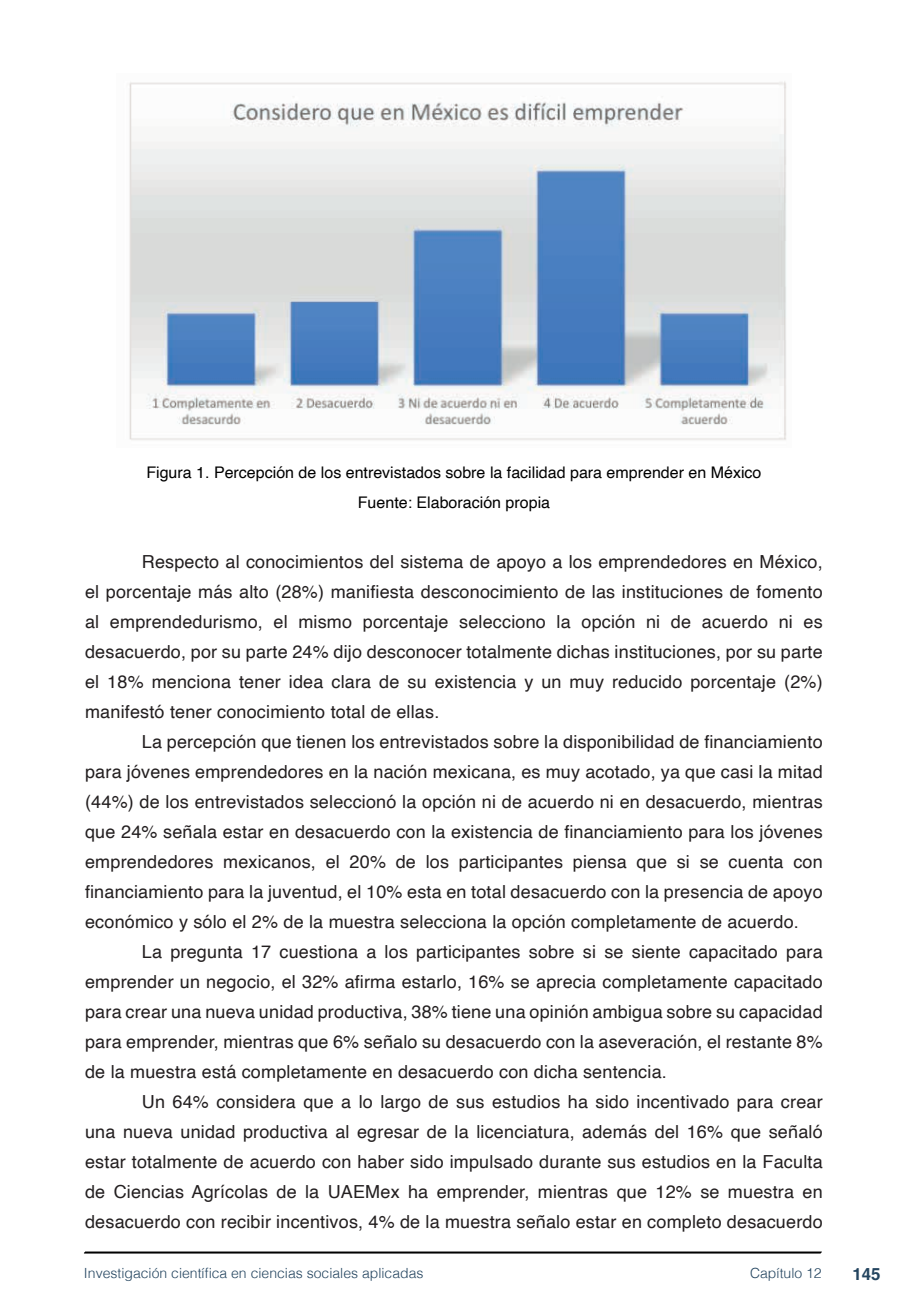
<style>
.page{position:relative;width:908px;height:1304px;background:#fff}
.page>*{position:absolute;margin:0;border:0;box-sizing:border-box;transform-origin:0 0}
.t1{font:18px/30px "Helvetica";letter-spacing:.01em;color:#231f20;text-align:justify}
.t2{font:700 16.8px "Helvetica";color:#23445f}
.t3{font:16px/30.6px "Helvetica";color:#000;text-align:center}
.t4{font:300 14px "Helvetica";color:#23445f}
</style>
<div class="page">
<svg style="left:84px;top:1251px;width:737px;height:3px;background:#515151"></svg>
<img style="left:129px;top:81px;width:657px;height:359px">
<p class="t3" style="left:146px;top:457px;width:616px">Figura 1. Percepción de los entrevistados sobre la facilidad para emprender en México<br>Fuente: Elaboración propia</p>
<p class="t1" style="left:85px;top:547px;width:738px;text-indent:57px">Respecto al conocimientos del sistema de apoyo a los emprendedores en México, el porcentaje más alto (28%) manifiesta desconocimiento de las instituciones de fomento al emprendedurismo, el mismo porcentaje selecciono la opción ni de acuerdo ni es desacuerdo, por su parte 24% dijo desconocer totalmente dichas instituciones, por su parte el 18% menciona tener idea clara de su existencia y un muy reducido porcentaje (2%) manifestó tener conocimiento total de ellas.</p>
<p class="t1" style="left:85px;top:727px;width:738px;text-indent:57px">La percepción que tienen los entrevistados sobre la disponibilidad de financiamiento para jóvenes emprendedores en la nación mexicana, es muy acotado, ya que casi la mitad (44%) de los entrevistados seleccionó la opción ni de acuerdo ni en desacuerdo, mientras que 24% señala estar en desacuerdo con la existencia de financiamiento para los jóvenes emprendedores mexicanos, el 20% de los participantes piensa que si se cuenta con financiamiento para la juventud, el 10% esta en total desacuerdo con la presencia de apoyo económico y sólo el 2% de la muestra selecciona la opción completamente de acuerdo.</p>
<p class="t1" style="left:85px;top:937px;width:738px;text-indent:57px">La pregunta 17 cuestiona a los participantes sobre si se siente capacitado para emprender un negocio, el 32% afirma estarlo, 16% se aprecia completamente capacitado para crear una nueva unidad productiva, 38% tiene una opinión ambigua sobre su capacidad para emprender, mientras que 6% señalo su desacuerdo con la aseveración, el restante 8% de la muestra está completamente en desacuerdo con dicha sentencia.</p>
<p class="t1" style="left:85px;top:1087px;width:738px;text-indent:57px">Un 64% considera que a lo largo de sus estudios ha sido incentivado para crear una nueva unidad productiva al egresar de la licenciatura, además del 16% que señaló estar totalmente de acuerdo con haber sido impulsado durante sus estudios en la Faculta de Ciencias Agrícolas de la UAEMex ha emprender, mientras que 12% se muestra en desacuerdo con recibir incentivos, 4% de la muestra señalo estar en completo desacuerdo</p>
<p class="t4" style="left:84px;top:1261px;width:341px">Investigación científica en ciencias sociales aplicadas</p>
<p class="t4" style="left:749px;top:1261px;width:73px">Capítulo 12</p>
<p class="t2" style="left:851px;top:1264px;width:30px">145</p>
</div>
